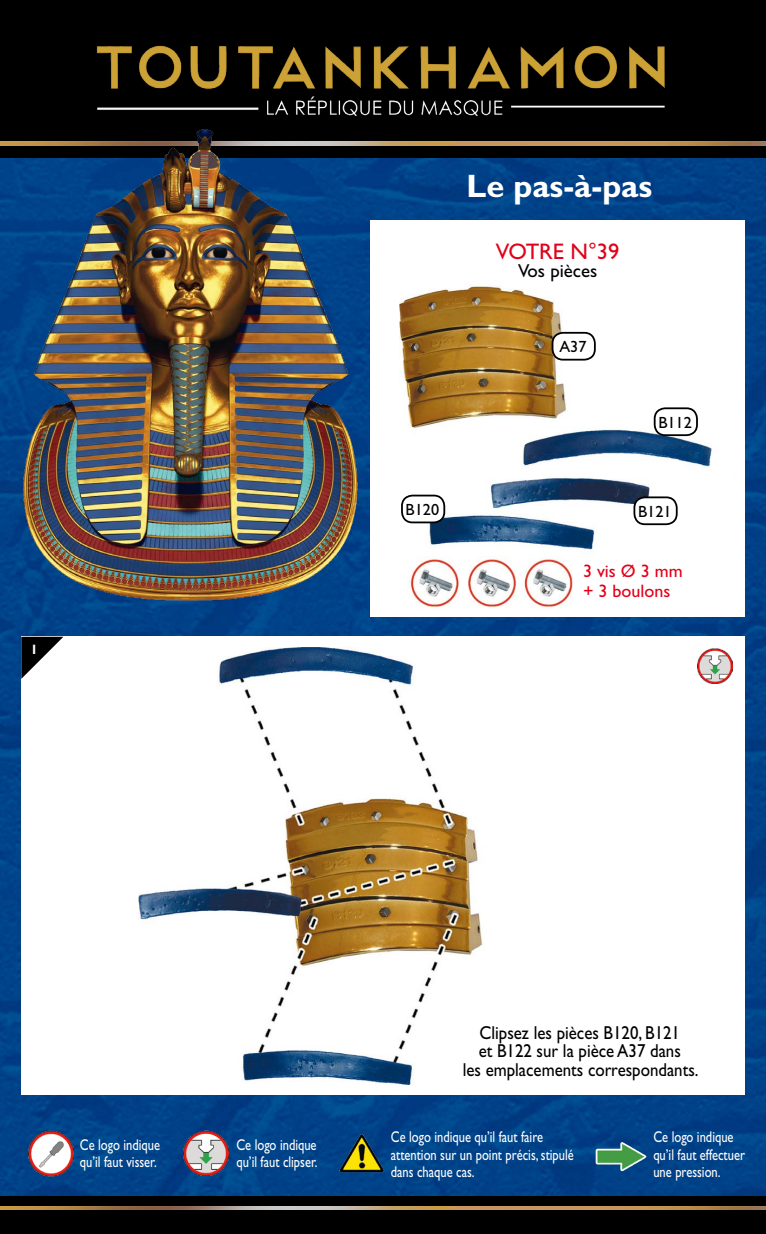
<style>
.page{position:relative;width:766px;height:1234px;background:#fff}
.page>*{position:absolute;margin:0;border:0;box-sizing:border-box;transform-origin:0 0}
.t1{font:700 32.4px "Gill Sans";color:#fff}
.t2{font:22.5px "Gill Sans";color:#e2001a}
.t3{font:18.75px/18.8px "Gill Sans";color:#000;text-align:center;scale:.9 1}
.t4{font:18.75px "Gill Sans";color:#000}
.t5{font:18px/19.5px "Gill Sans";color:#e2001a}
.t6{font:16.2px "Gill Sans";color:#000}
.t7{font:15.6px/17.2px "Gill Sans";color:#fff;scale:.8 1}
.t8{font:700 13.65px "Gill Sans";color:#fff}
</style>
<div class="page">
<img style="left:0;top:158px;width:765px;height:1038px">
<div style="left:0;top:0;width:765px;height:158px;background:#000"></div>
<img style="left:96px;top:45px;width:569px;height:71px">
<img style="left:0;top:142px;width:765px;height:3px">
<img style="left:11px;top:109px;width:356px;height:527px">
<img style="left:339px;top:1133px;width:45px;height:42px">
<img style="left:184px;top:1125px;width:45px;height:50px">
<img style="left:28px;top:1128px;width:45px;height:50px">
<div style="left:370px;top:220px;width:374px;height:397px;background:#fff"></div>
<img style="left:399px;top:281px;width:313px;height:327px">
<div style="left:21px;top:636px;width:723px;height:458px;background:#fff"></div>
<img style="left:138px;top:647px;width:345px;height:436px">
<svg style="left:21px;top:636px;width:42px;height:42px"></svg>
<div style="left:0;top:1196px;width:765px;height:37px;background:#000"></div>
<img style="left:0;top:1206px;width:765px;height:3px">
<div style="left:402px;top:495px;width:42px;height:27px;background:#fff;border-radius:10px"></div>
<div style="left:401px;top:494px;width:44px;height:29px;border:2px solid #000;border-radius:10px"></div>
<div style="left:654px;top:408px;width:42px;height:27px;background:#fff;border-radius:10px"></div>
<div style="left:653px;top:407px;width:44px;height:29px;border:2px solid #000;border-radius:10px"></div>
<div style="left:552px;top:333px;width:42px;height:26px;background:#fff;border-radius:10px"></div>
<div style="left:551px;top:332px;width:44px;height:28px;border:2px solid #000;border-radius:10px"></div>
<img style="left:594px;top:1135px;width:51px;height:40px">
<img style="left:697px;top:648px;width:35px;height:35px">
<div style="left:634px;top:497px;width:42px;height:27px;background:#fff;border-radius:10px"></div>
<div style="left:633px;top:496px;width:44px;height:29px;border:2px solid #000;border-radius:10px"></div>
<p class="t8" style="left:30px;top:641px;width:9px">1</p>
<h1 class="t1" style="left:466px;top:167px;width:187px">Le pas-à-pas</h1>
<h2 class="t2" style="left:496px;top:238px;width:125px">VOTRE N°39</h2>
<p class="t4" style="left:518px;top:260px;width:81px">Vos pièces</p>
<p class="t6" style="left:559px;top:337px;width:29px">A37</p>
<p class="t6" style="left:658px;top:413px;width:35px">B112</p>
<p class="t6" style="left:405px;top:500px;width:35px">B120</p>
<p class="t6" style="left:638px;top:502px;width:35px">B121</p>
<p class="t5" style="left:583px;top:561px;width:101px">3 vis Ø 3 mm + 3 boulons</p>
<p class="t3" style="left:462px;top:1022px;width:263px">Clipsez les pièces B120, B121<br>et B122 sur la pièce A37 dans<br>les emplacements correspondants.</p>
<p class="t7" style="left:80px;top:1135px;width:102px">Ce logo indique qu’il faut visser.</p>
<p class="t7" style="left:236px;top:1135px;width:103px">Ce logo indique qu’il faut clipser.</p>
<p class="t7" style="left:391px;top:1128px;width:230px">Ce logo indique qu’il faut faire attention sur un point précis, stipulé dans chaque cas.</p>
<p class="t7" style="left:653px;top:1128px;width:116px">Ce logo indique qu’il faut effectuer une pression.</p>
</div>
